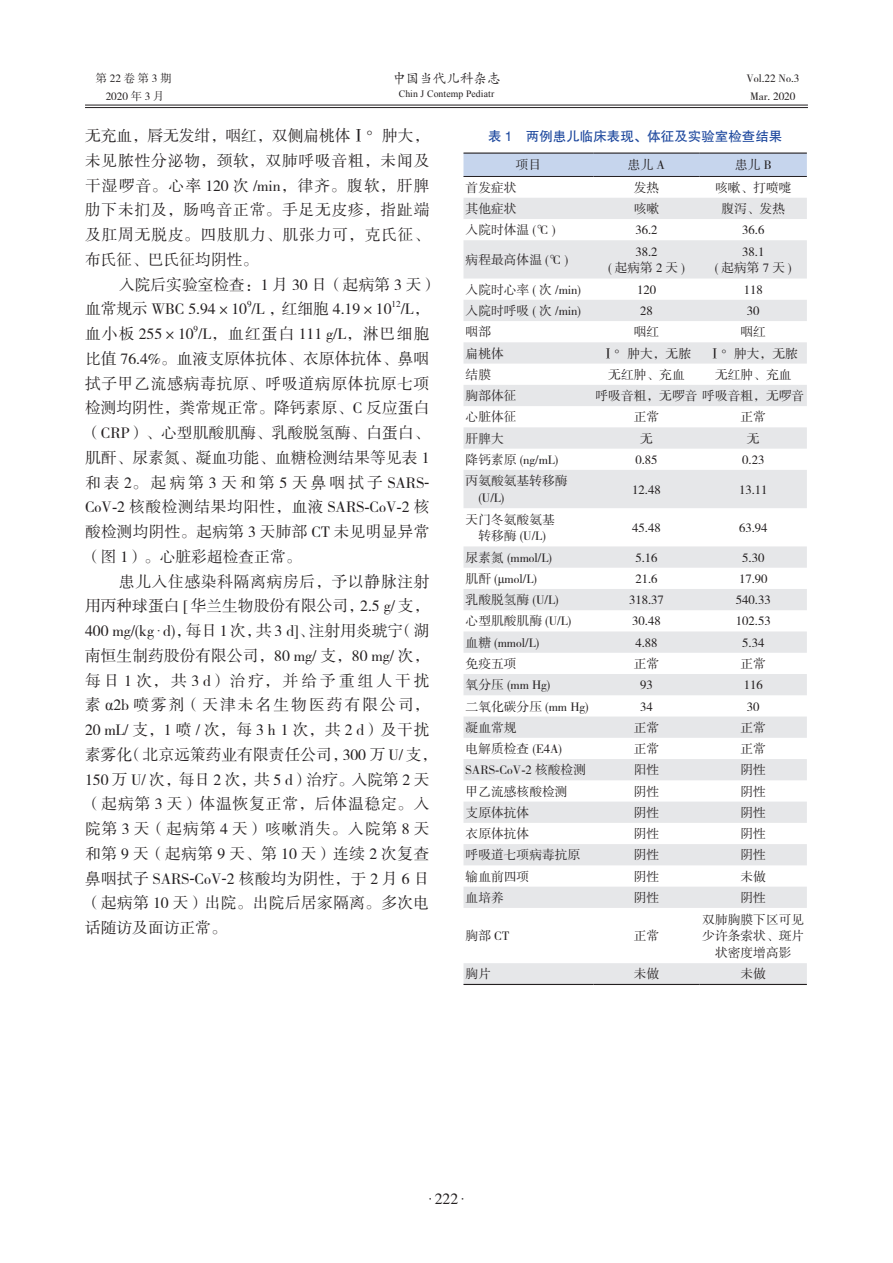
<style>
.page{position:relative;width:893px;height:1263px;background:#fff}
.page>*{position:absolute;margin:0;border:0;box-sizing:border-box;transform-origin:0 0}
.t1{font:15.75px/24.8px "FZSSK GBK1 0";color:#231f20;text-align:justify}
.t2{font:15.75px/24.8px "FZSSK GBK1 0";letter-spacing:.13em;color:#231f20}
.t3{font:15.75px/24.8px "FZSSK GBK1 0";letter-spacing:.07em;color:#231f20;text-align:right}
.t4{font:13.5px "FZHTK GBK1 0";color:#1a459c}
.t5{font:13.5px "FZKTK GBK1 0";color:#231f20}
.t6{font:12.75px/16.5px "FZSSK GBK1 0";color:#231f20;text-align:center}
.t7{font:11.25px/18px "FZSSK GBK1 0";color:#231f20;text-align:center}
.t8{font:11.25px/18px "FZSSK GBK1 0";letter-spacing:.125em;color:#231f20;text-align:center}
.t9{font:9.75px "Times New Roman";letter-spacing:.01em;color:#231f20}
.t10{font:9.15px "FZSSK GBK1 0";color:#231f20}
.s1{font-family:"Times New Roman"}
</style>
<div class="page">
<hr style="left:85px;top:105px;width:723px;height:1px;background:#231f20">
<hr style="left:85px;top:107px;width:723px;height:1px;background:#231f20">
<div style="left:463px;top:154px;width:344px;height:22px;background:#c6d5ed"></div>
<svg style="left:463px;top:198px;width:344px;height:786px"></svg>
<hr style="left:463px;top:153px;width:130px;height:1px;background:#231f20">
<hr style="left:593px;top:153px;width:107px;height:1px;background:#231f20">
<hr style="left:700px;top:153px;width:107px;height:1px;background:#231f20">
<hr style="left:463px;top:176px;width:130px;height:1px;background:#231f20">
<hr style="left:593px;top:176px;width:107px;height:1px;background:#231f20">
<hr style="left:700px;top:176px;width:107px;height:1px;background:#231f20">
<hr style="left:463px;top:984px;width:130px;height:1px;background:#231f20">
<hr style="left:593px;top:984px;width:107px;height:1px;background:#231f20">
<hr style="left:700px;top:984px;width:107px;height:1px;background:#231f20">
<p class="t8" style="left:96px;top:69px;width:77px">第22卷 第3期<br>2020 年 3 月</p>
<p class="t5" style="left:392px;top:71px;width:109px">中国当代儿科杂志</p>
<p class="t9" style="left:399px;top:87px;width:97px">Chin J Contemp Pediatr</p>
<p class="t7" style="left:746px;top:70px;width:54px">Vol.22 No.3<br>Mar. 2020</p>
<p class="t1" style="left:85px;top:124px;width:346px">无充血，唇无发绀，咽红，双侧扁桃体Ⅰ°肿大，未见脓性分泌物，颈软，双肺呼吸音粗，未闻及干湿啰音。心率 120 次 /min，律齐。腹软，肝脾肋下未扪及，肠鸣音正常。手足无皮疹，指趾端及肛周无脱皮。四肢肌力、肌张力可，克氏征、布氏征、巴氏征均阴性。</p>
<p class="t1" style="left:85px;top:272px;width:354px;text-indent:34px">入院后实验室检查：1 月 30 日（起病第 3 天）血常规示 WBC 5.94×10 /L ，红细胞 4.19×10</p>
<p class="t10" style="left:247px;top:299px;width:6px">9</p>
<p class="t10" style="left:392px;top:299px;width:11px">12</p>
<p class="t3" style="left:85px;top:297px;width:346px">/L，<br>血小板 255×10 /L，血红蛋白 111 g/L，淋巴细胞</p>
<p class="t10" style="left:194px;top:323px;width:6px">9</p>
<p class="t1" style="left:85px;top:347px;width:346px">比值 76.4%。血液支原体抗体、衣原体抗体、鼻咽拭子甲乙流感病毒抗原、呼吸道病原体抗原七项检测均阴性，粪常规正常。降钙素原、C 反应蛋白（CRP）、心型肌酸肌酶、乳酸脱氢酶、白蛋白、肌酐、尿素氮、凝血功能、血糖检测结果等见表 1</p>
<p class="t1" style="left:85px;top:470px;width:346px">和表2。起病第3天和第5天鼻咽拭子SARS<span class="s1">-</span>CoV<span class="s1">-</span>2 核酸检测结果均阳性，血液 SARS<span class="s1">-</span>CoV<span class="s1">-</span>2 核酸检测均阴性。起病第 3 天肺部 CT 未见明显异常（图 1）。心脏彩超检查正常。</p>
<p class="t1" style="left:85px;top:569px;width:346px;text-indent:34px">患儿入住感染科隔离病房后，予以静脉注射用丙种球蛋白 [ 华兰生物股份有限公司，2.5 g/ 支，400 mg/(kg <span class="s1">·</span> d)，每日 1 次，共 3 d]、注射用炎琥宁（湖南恒生制药股份有限公司，80 mg/ 支，80 mg/ 次，</p>
<p class="t2" style="left:85px;top:668px;width:346px">每日1次，共3d）治疗，并给予重组人干扰素 <span class="s1">α</span>2b 喷雾剂（天津未名生物医药有限公司，</p>
<p class="t1" style="left:85px;top:718px;width:354px">20 mL/ 支，1 喷 / 次，每 3 h 1 次，共 2 d）及干扰素雾化（北京远策药业有限责任公司，300 万 U/ 支，</p>
<p class="t1" style="left:85px;top:767px;width:346px">150 万 U/ 次，每日 2 次，共 5 d）治疗。入院第 2 天</p>
<p class="t1" style="left:85px;top:792px;width:346px">（起病第 3 天）体温恢复正常，后体温稳定。入院第 3 天（起病第 4 天）咳嗽消失。入院第 8 天和第 9 天（起病第 9 天、第 10 天）连续 2 次复查鼻咽拭子 SARS<span class="s1">-</span>CoV<span class="s1">-</span>2 核酸均为阴性，于 2 月 6 日（起病第 10 天）出院。出院后居家隔离。多次电话随访及面访正常。</p>
<p class="t4" style="left:488px;top:129px;width:296px">表 1　两例患儿临床表现、体征及实验室检查结果</p>
<p class="t6" style="left:516px;top:157px;width:27px">项目</p>
<p class="t6" style="left:628px;top:157px;width:39px">患儿 A</p>
<p class="t6" style="left:735px;top:157px;width:38px">患儿 B</p>
<p class="t6" style="left:466px;top:180px;width:52px">首发症状</p>
<p class="t6" style="left:634px;top:180px;width:27px">发热</p>
<p class="t6" style="left:715px;top:180px;width:78px">咳嗽、打喷嚏</p>
<p class="t6" style="left:466px;top:201px;width:52px">其他症状</p>
<p class="t6" style="left:634px;top:201px;width:27px">咳嗽</p>
<p class="t6" style="left:721px;top:201px;width:65px">腹泻、发热</p>
<p class="t6" style="left:466px;top:222px;width:91px">入院时体温 (℃ )</p>
<p class="t6" style="left:635px;top:222px;width:24px">36.2</p>
<p class="t6" style="left:742px;top:222px;width:24px">36.6</p>
<p class="t6" style="left:466px;top:252px;width:104px">病程最高体温 (℃ )</p>
<p class="t6" style="left:635px;top:244px;width:24px">38.2</p>
<p class="t6" style="left:608px;top:260px;width:79px">(起病第2天)</p>
<p class="t6" style="left:742px;top:244px;width:24px">38.1</p>
<p class="t6" style="left:715px;top:260px;width:79px">(起病第7天)</p>
<p class="t6" style="left:466px;top:282px;width:117px">入院时心率 ( 次 /min)</p>
<p class="t6" style="left:637px;top:282px;width:20px">120</p>
<p class="t6" style="left:744px;top:282px;width:20px">118</p>
<p class="t6" style="left:466px;top:303px;width:117px">入院时呼吸 ( 次 /min)</p>
<p class="t6" style="left:640px;top:303px;width:14px">28</p>
<p class="t6" style="left:747px;top:303px;width:14px">30</p>
<p class="t6" style="left:466px;top:324px;width:27px">咽部</p>
<p class="t6" style="left:634px;top:324px;width:27px">咽红</p>
<p class="t6" style="left:740px;top:324px;width:27px">咽红</p>
<p class="t6" style="left:466px;top:345px;width:40px">扁桃体</p>
<p class="t6" style="left:602px;top:345px;width:91px">Ⅰ°肿大，无脓</p>
<p class="t6" style="left:709px;top:345px;width:91px">Ⅰ°肿大，无脓</p>
<p class="t6" style="left:466px;top:367px;width:27px">结膜</p>
<p class="t6" style="left:608px;top:367px;width:78px">无红肿、充血</p>
<p class="t6" style="left:715px;top:367px;width:78px">无红肿、充血</p>
<p class="t6" style="left:466px;top:388px;width:52px">胸部体征</p>
<p class="t6" style="left:595px;top:388px;width:210px">呼吸音粗，无啰音呼吸音粗，无啰音</p>
<p class="t6" style="left:466px;top:409px;width:52px">心脏体征</p>
<p class="t6" style="left:634px;top:409px;width:27px">正常</p>
<p class="t6" style="left:740px;top:409px;width:27px">正常</p>
<p class="t6" style="left:466px;top:430px;width:40px">肝脾大</p>
<p class="t6" style="left:640px;top:430px;width:14px">无</p>
<p class="t6" style="left:747px;top:430px;width:14px">无</p>
<p class="t6" style="left:466px;top:452px;width:94px">降钙素原 (ng/mL)</p>
<p class="t6" style="left:635px;top:452px;width:24px">0.85</p>
<p class="t6" style="left:742px;top:452px;width:24px">0.23</p>
<p class="t6" style="left:466px;top:473px;width:103px">丙氨酸氨基转移酶</p>
<p class="t6" style="left:478px;top:490px;width:27px">(U/L)</p>
<p class="t6" style="left:632px;top:481px;width:30px">12.48</p>
<p class="t6" style="left:739px;top:481px;width:30px">13.11</p>
<p class="t6" style="left:466px;top:511px;width:91px">天门冬氨酸氨基</p>
<p class="t6" style="left:478px;top:528px;width:69px">转移酶 (U/L)</p>
<p class="t6" style="left:632px;top:520px;width:30px">45.48</p>
<p class="t6" style="left:739px;top:520px;width:30px">63.94</p>
<p class="t6" style="left:466px;top:549px;width:88px">尿素氮 (mmol/L)</p>
<p class="t6" style="left:635px;top:549px;width:24px">5.16</p>
<p class="t6" style="left:742px;top:549px;width:24px">5.30</p>
<p class="t6" style="left:466px;top:571px;width:73px">肌酐 (<span class="s1">μ</span>mol/L)</p>
<p class="t6" style="left:635px;top:571px;width:24px">21.6</p>
<p class="t6" style="left:739px;top:571px;width:30px">17.90</p>
<p class="t6" style="left:466px;top:592px;width:94px">乳酸脱氢酶 (U/L)</p>
<p class="t6" style="left:629px;top:592px;width:36px">318.37</p>
<p class="t6" style="left:736px;top:592px;width:36px">540.33</p>
<p class="t6" style="left:466px;top:613px;width:107px">心型肌酸肌酶 (U/L)</p>
<p class="t6" style="left:632px;top:613px;width:30px">30.48</p>
<p class="t6" style="left:736px;top:613px;width:36px">102.53</p>
<p class="t6" style="left:466px;top:635px;width:75px">血糖 (mmol/L)</p>
<p class="t6" style="left:635px;top:635px;width:24px">4.88</p>
<p class="t6" style="left:742px;top:635px;width:24px">5.34</p>
<p class="t6" style="left:466px;top:656px;width:52px">免疫五项</p>
<p class="t6" style="left:634px;top:656px;width:27px">正常</p>
<p class="t6" style="left:740px;top:656px;width:27px">正常</p>
<p class="t6" style="left:466px;top:677px;width:86px">氧分压 (mm Hg)</p>
<p class="t6" style="left:640px;top:677px;width:14px">93</p>
<p class="t6" style="left:744px;top:677px;width:20px">116</p>
<p class="t6" style="left:466px;top:698px;width:124px">二氧化碳分压 (mm Hg)</p>
<p class="t6" style="left:640px;top:698px;width:14px">34</p>
<p class="t6" style="left:747px;top:698px;width:14px">30</p>
<p class="t6" style="left:466px;top:720px;width:52px">凝血常规</p>
<p class="t6" style="left:634px;top:720px;width:27px">正常</p>
<p class="t6" style="left:740px;top:720px;width:27px">正常</p>
<p class="t6" style="left:466px;top:741px;width:98px">电解质检查 (E4A)</p>
<p class="t6" style="left:634px;top:741px;width:27px">正常</p>
<p class="t6" style="left:740px;top:741px;width:27px">正常</p>
<p class="t6" style="left:466px;top:762px;width:122px">SARS<span class="s1">-</span>CoV<span class="s1">-</span>2 核酸检测</p>
<p class="t6" style="left:634px;top:762px;width:27px">阳性</p>
<p class="t6" style="left:740px;top:762px;width:27px">阴性</p>
<p class="t6" style="left:466px;top:783px;width:103px">甲乙流感核酸检测</p>
<p class="t6" style="left:634px;top:783px;width:27px">阴性</p>
<p class="t6" style="left:740px;top:783px;width:27px">阴性</p>
<p class="t6" style="left:466px;top:805px;width:65px">支原体抗体</p>
<p class="t6" style="left:634px;top:805px;width:27px">阴性</p>
<p class="t6" style="left:740px;top:805px;width:27px">阴性</p>
<p class="t6" style="left:466px;top:826px;width:65px">衣原体抗体</p>
<p class="t6" style="left:634px;top:826px;width:27px">阴性</p>
<p class="t6" style="left:740px;top:826px;width:27px">阴性</p>
<p class="t6" style="left:466px;top:847px;width:116px">呼吸道七项病毒抗原</p>
<p class="t6" style="left:634px;top:847px;width:27px">阴性</p>
<p class="t6" style="left:740px;top:847px;width:27px">阴性</p>
<p class="t6" style="left:466px;top:868px;width:65px">输血前四项</p>
<p class="t6" style="left:634px;top:868px;width:27px">阴性</p>
<p class="t6" style="left:740px;top:868px;width:27px">未做</p>
<p class="t6" style="left:466px;top:890px;width:40px">血培养</p>
<p class="t6" style="left:634px;top:890px;width:27px">阴性</p>
<p class="t6" style="left:740px;top:890px;width:27px">阴性</p>
<p class="t6" style="left:466px;top:928px;width:45px">胸部 CT</p>
<p class="t6" style="left:634px;top:928px;width:27px">正常</p>
<p class="t6" style="left:702px;top:911px;width:103px">双肺胸膜下区可见少许条索状、斑片状密度增高影</p>
<p class="t6" style="left:466px;top:966px;width:27px">胸片</p>
<p class="t6" style="left:634px;top:966px;width:27px">未做</p>
<p class="t6" style="left:740px;top:966px;width:27px">未做</p>
<p class="t1" style="left:426px;top:1187px;width:43px"><sup>·</sup>222<sup>·</sup></p>
</div>
